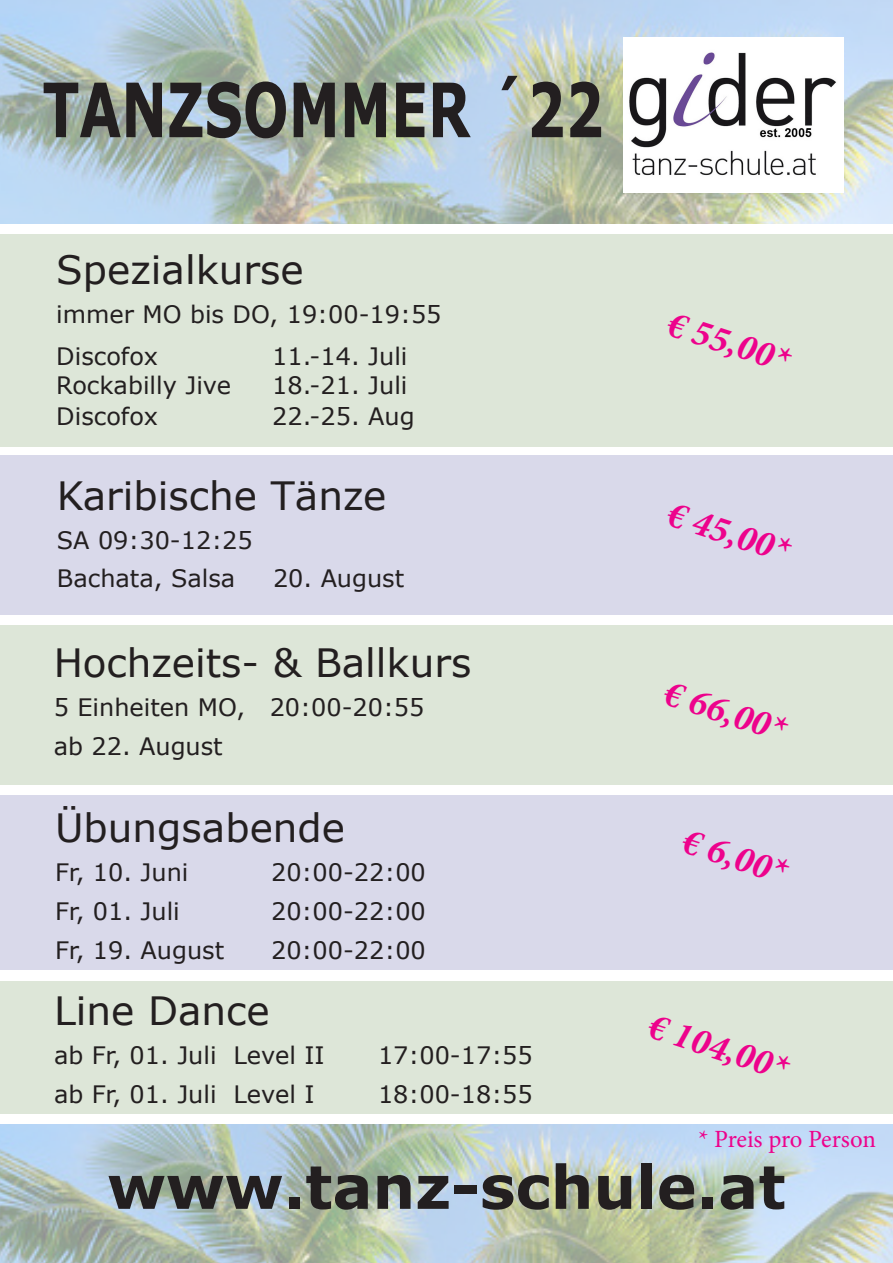
<style>
.page{position:relative;width:893px;height:1263px;background:#fff}
.page>*{position:absolute;margin:0;border:0;box-sizing:border-box;transform-origin:0 0}
.t1{font:700 75px "Verdana";color:#231f20;scale:.72 1}
.t2{font:700 60px "Verdana";color:#231f20}
.t3{font:39px "Verdana";color:#231f20}
.Einf__Abs{font:italic 700 37.35px "Minion Pro";color:#ed028c}
.Einf__Abs-2{font:24.75px "Minion Pro";letter-spacing:-.01em;color:#ed028c}
.t4{font:24px "Verdana";color:#231f20}
</style>
<div class="page">
<img style="left:0;top:0;width:893px;height:224px">
<img style="left:624px;top:38px;width:219px;height:155px">
<img style="left:0;top:1125px;width:893px;height:138px">
<div style="left:0;top:456px;width:893px;height:159px;background:#d9d9ea"></div>
<div style="left:0;top:234px;width:893px;height:212px;background:#dde6d8"></div>
<div style="left:0;top:626px;width:893px;height:159px;background:#dde6d8"></div>
<div style="left:0;top:795px;width:893px;height:174px;background:#d9d9ea"></div>
<div style="left:0;top:981px;width:893px;height:132px;background:#dde6d8"></div>
<p class="t1" style="left:43px;top:61px;width:781px">TANZSOMMER ´22</p>
<p class="t3" style="left:56px;top:245px;width:249px">Spezialkurse</p>
<p class="t4" style="left:56px;top:299px;width:387px">immer MO bis DO, 19:00-19:55</p>
<p class="t4" style="left:56px;top:341px;width:103px">Discofox</p>
<p class="t4" style="left:272px;top:341px;width:137px">11.-14. Juli</p>
<p class="t4" style="left:56px;top:370px;width:176px">Rockabilly Jive</p>
<p class="t4" style="left:272px;top:370px;width:137px">18.-21. Juli</p>
<p class="t4" style="left:56px;top:401px;width:103px">Discofox</p>
<p class="t4" style="left:272px;top:401px;width:144px">22.-25. Aug</p>
<p class="t3" style="left:57px;top:471px;width:331px">Karibische Tänze</p>
<p class="t4" style="left:57px;top:525px;width:197px">SA 09:30-12:25</p>
<p class="t4" style="left:57px;top:563px;width:180px">Bachata, Salsa</p>
<p class="t4" style="left:273px;top:563px;width:133px">20. August</p>
<p class="t3" style="left:54px;top:638px;width:419px">Hochzeits- &amp; Ballkurs</p>
<p class="t4" style="left:54px;top:692px;width:372px">5 Einheiten MO, 20:00-20:55</p>
<p class="t4" style="left:54px;top:731px;width:171px">ab 22. August</p>
<p class="t3" style="left:55px;top:803px;width:292px">Übungsabende</p>
<p class="t4" style="left:55px;top:857px;width:135px">Fr, 10. Juni</p>
<p class="t4" style="left:271px;top:857px;width:156px">20:00-22:00</p>
<p class="t4" style="left:55px;top:896px;width:126px">Fr, 01. Juli</p>
<p class="t4" style="left:271px;top:896px;width:156px">20:00-22:00</p>
<p class="t4" style="left:55px;top:935px;width:171px">Fr, 19. August</p>
<p class="t4" style="left:271px;top:935px;width:156px">20:00-22:00</p>
<p class="t3" style="left:54px;top:986px;width:217px">Line Dance</p>
<p class="t4" style="left:54px;top:1040px;width:272px">ab Fr, 01. Juli Level II</p>
<p class="t4" style="left:378px;top:1040px;width:156px">17:00-17:55</p>
<p class="t4" style="left:54px;top:1079px;width:262px">ab Fr, 01. Juli Level I</p>
<p class="t4" style="left:378px;top:1079px;width:156px">18:00-18:55</p>
<p class="Einf__Abs" style="left:676px;top:297px;width:128px;rotate:18deg">€ 55,00*</p>
<p class="Einf__Abs" style="left:676px;top:487px;width:128px;rotate:18deg">€ 45,00*</p>
<p class="Einf__Abs" style="left:673px;top:666px;width:128px;rotate:18deg">€ 66,00*</p>
<p class="Einf__Abs" style="left:691px;top:814px;width:109px;rotate:18deg">€ 6,00*</p>
<p class="Einf__Abs" style="left:657px;top:999px;width:146px;rotate:18deg">€ 104,00*</p>
<p class="Einf__Abs-2" style="left:698px;top:1122px;width:179px">* Preis pro Person</p>
<p class="t2" style="left:107px;top:1148px;width:680px">www.tanz-schule.at</p>
</div>
